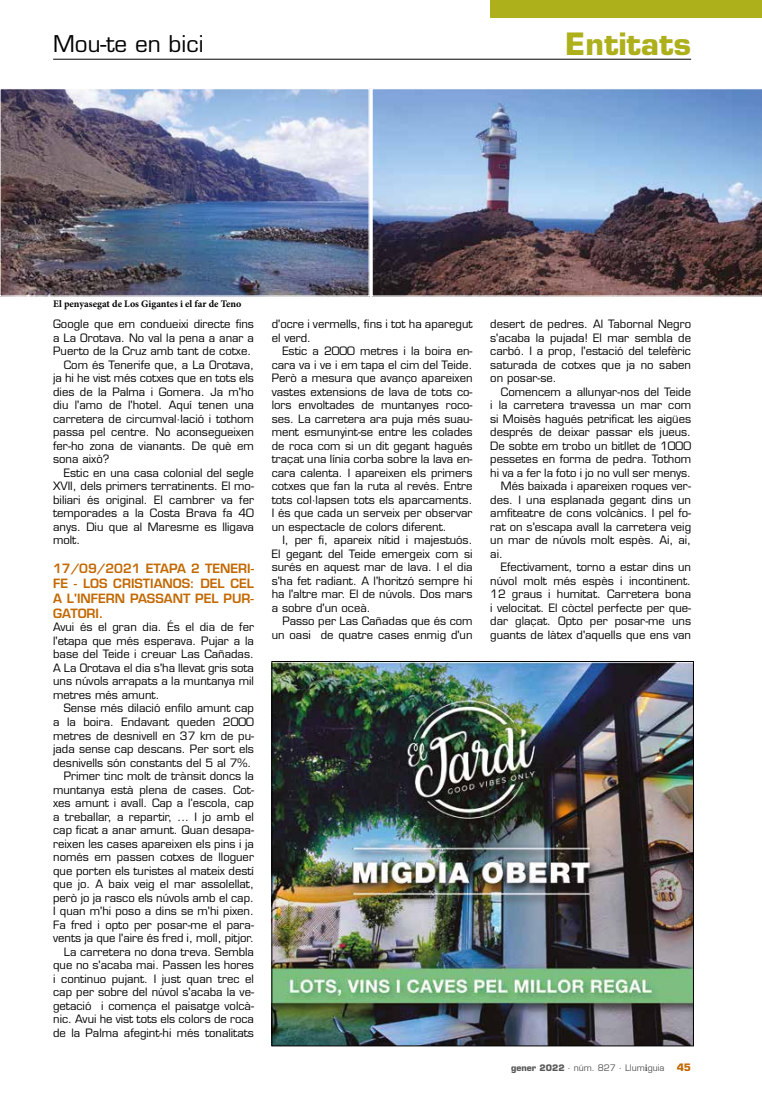
<style>
.page{position:relative;width:762px;height:1117px;background:#fff}
.page>*{position:absolute;margin:0;border:0;box-sizing:border-box;transform-origin:0 0}
.t1{font:700 30px "Eurostile LT Std";color:#adaf1b}
.t2{font:22.5px "Eurostile LT Std";color:#000}
.t3{font:600 12.5px/15px "Eurostile LT Std";color:#c36800;text-align:justify}
.t4{font:11.25px/13.5px "Eurostile LT Std";color:#000;text-align:justify}
.t5{font:700 10px "Minion Pro";color:#000}
.t6{font:8.75px "Eurostile LT Std";color:#575756}
.s1{font-weight:700}
.s2{font-family:"Minion Pro";font-weight:700;font-size:10px}
.s3{font-weight:700;font-size:10px;color:#c36800}
</style>
<div class="page">
<div style="left:490px;top:0;width:272px;height:18px;background:#adaf1b"></div>
<hr style="left:53px;top:59px;width:319px;height:1px;background:#000">
<hr style="left:372px;top:59px;width:319px;height:1px;background:#000">
<img style="left:274px;top:663px;width:417px;height:380px">
<img style="left:372px;top:89px;width:390px;height:207px">
<img style="left:2px;top:90px;width:366px;height:204px">
<div style="left:0;top:88px;width:370px;height:208px;border:1px solid #fff"></div>
<h2 class="t2" style="left:53px;top:31px;width:152px">Mou-te en bici</h2>
<h1 class="t1" style="left:565px;top:26px;width:127px">Entitats</h1>
<p class="t5" style="left:53px;top:297px;width:190px">El penyasegat de Los Gigantes i el far de Teno</p>
<p class="t4" style="left:53px;top:317px;width:202px">Google que em condueixi directe fins</p>
<p class="t4" style="left:53px;top:331px;width:202px">a La Orotava. No val la pena a anar a</p>
<p class="t4" style="left:53px;top:344px;width:200px">Puerto de la Cruz amb tant de cotxe.</p>
<p class="t4" style="left:64px;top:358px;width:192px">Com és Tenerife que, a La Orotava,</p>
<p class="t4" style="left:53px;top:371px;width:202px">ja hi he vist més cotxes que en tots els</p>
<p class="t4" style="left:53px;top:385px;width:202px">dies de la Palma i Gomera. Ja m'ho</p>
<p class="t4" style="left:53px;top:398px;width:202px">diu l'amo de l'hotel. Aquí tenen una</p>
<p class="t4" style="left:53px;top:412px;width:202px">carretera de circumval·lació i tothom</p>
<p class="t4" style="left:53px;top:425px;width:202px">passa pel centre. No aconsegueixen</p>
<p class="t4" style="left:53px;top:439px;width:202px">fer-ho zona de vianants. De què em</p>
<p class="t4" style="left:53px;top:452px;width:58px">sona això?</p>
<p class="t4" style="left:64px;top:466px;width:192px">Estic en una casa colonial del segle</p>
<p class="t4" style="left:53px;top:479px;width:202px">XVII, dels primers terratinents. El mo-</p>
<p class="t4" style="left:53px;top:493px;width:202px">biliari és original. El cambrer va fer</p>
<p class="t4" style="left:53px;top:506px;width:202px">temporades a la Costa Brava fa 40</p>
<p class="t4" style="left:53px;top:520px;width:202px">anys. Diu que al Maresme es lligava</p>
<p class="t4" style="left:53px;top:533px;width:29px">molt.</p>
<p class="t3" style="left:53px;top:560px;width:202px">17/09/2021 ETAPA 2 TENERI-FE - LOS CRISTIANOS: DEL CEL A L'INFERN PASSANT PEL PUR-GATORI.</p>
<p class="t4" style="left:53px;top:620px;width:202px">Avui és el gran dia. És el dia de fer l'etapa que més esperava. Pujar a la base del Teide i creuar Las Cañadas.<br>A La Orotava el dia s'ha llevat gris sota uns núvols arrapats a la muntanya mil metres més amunt.</p>
<p class="t4" style="left:53px;top:701px;width:202px;text-align:right">Sense més dilació enfilo amunt cap<br>a la boira. Endavant queden 2000 metres de desnivell en 37 km de pu&shy;jada sense cap descans. Per sort els desnivells són constants del 5 al 7%.<br>Primer tinc molt de trànsit doncs la muntanya està plena de cases. Cot&shy;xes amunt i avall. Cap a l’escola, cap a treballar, a repartir, ... I jo amb el cap ficat a anar amunt. Quan desapa&shy;reixen les cases apareixen els pins i ja només em passen cotxes de lloguer que porten els turistes al mateix destí que jo. A baix veig el mar assolellat, però jo ja rasco els núvols amb el cap.<br>I quan m'hi poso a dins se m'hi pixen.<br>Fa fred i opto per posar-me el para&shy;vents ja que l'aire és fred i, moll, pitjor.<br>La carretera no dona treva. Sembla que no s'acaba mai. Passen les hores i continuo pujant. I just quan trec el cap per sobre del núvol s'acaba la ve&shy;getació i comença el paisatge volcà&shy;nic. Avui he vist tots els colors de roca de la Palma afegint-hi més tonalitats</p>
<p class="t4" style="left:272px;top:317px;width:202px">d'ocre i vermells, fins i tot ha aparegut el verd.</p>
<p class="t4" style="left:272px;top:344px;width:202px;text-indent:11px">Estic a 2000 metres i la boira en&shy;cara va i ve i em tapa el cim del Teide.<br>Però a mesura que avanço apareixen vastes extensions de lava de tots co&shy;lors envoltades de muntanyes roco&shy;ses. La carretera ara puja més suau&shy;ment esmunyint-se entre les colades de roca com si un dit gegant hagués traçat una línia corba sobre la lava en&shy;cara calenta. I apareixen els primers cotxes que fan la ruta al revés. Entre tots col·lapsen tots els aparcaments.<br>I és que cada un serveix per observar un espectacle de colors diferent.</p>
<p class="t4" style="left:272px;top:533px;width:202px;text-indent:11px">I, per fi, apareix nítid i majestuós.<br>El gegant del Teide emergeix com si surés en aquest mar de lava. I el dia s'ha fet radiant. A l'horitzó sempre hi ha l'altre mar. El de núvols. Dos mars a sobre d'un oceà.</p>
<p class="t4" style="left:272px;top:614px;width:202px;text-align:right">Passo per Las Cañadas que és com un oasi de quatre cases enmig d'un</p>
<p class="t4" style="left:490px;top:317px;width:202px">desert de pedres. Al Tabornal Negro s'acaba la pujada! El mar sembla de carbó. I a prop, l'estació del telefèric saturada de cotxes que ja no saben on posar-se.</p>
<p class="t4" style="left:501px;top:385px;width:192px">Comencem a allunyar-nos del Teide</p>
<p class="t4" style="left:490px;top:398px;width:202px">i la carretera travessa un mar com</p>
<p class="t4" style="left:490px;top:412px;width:202px">si Moisès hagués petrificat les aigües</p>
<p class="t4" style="left:490px;top:425px;width:202px">després de deixar passar els jueus.</p>
<p class="t4" style="left:490px;top:439px;width:202px">De sobte em trobo un bitllet de 1000</p>
<p class="t4" style="left:490px;top:452px;width:202px">pessetes en forma de pedra. Tothom</p>
<p class="t4" style="left:490px;top:466px;width:202px">hi va a fer la foto i jo no vull ser menys.</p>
<p class="t4" style="left:501px;top:479px;width:192px">Més baixada i apareixen roques ver-</p>
<p class="t4" style="left:490px;top:493px;width:202px">des. I una esplanada gegant dins un</p>
<p class="t4" style="left:490px;top:506px;width:202px">amfiteatre de cons volcànics. I pel fo-</p>
<p class="t4" style="left:490px;top:520px;width:202px">rat on s'escapa avall la carretera veig</p>
<p class="t4" style="left:490px;top:533px;width:202px">un mar de núvols molt espès. Ai, ai,</p>
<p class="t4" style="left:490px;top:547px;width:14px">ai.</p>
<p class="t4" style="left:501px;top:560px;width:192px">Efectivament, torno a estar dins un</p>
<p class="t4" style="left:490px;top:574px;width:202px">núvol molt més espès i incontinent.</p>
<p class="t4" style="left:490px;top:587px;width:202px">12 graus i humitat. Carretera bona</p>
<p class="t4" style="left:490px;top:601px;width:202px">i velocitat. El còctel perfecte per que-</p>
<p class="t4" style="left:490px;top:614px;width:202px">dar glaçat. Opto per posar-me uns</p>
<p class="t4" style="left:490px;top:628px;width:202px">guants de làtex d'aquells que ens van</p>
<p class="t6" style="left:511px;top:1062px;width:182px"><span class="s1">gener 2022</span> · núm. 827 · Llum<span class="s2">i</span>guia <span class="s3">45</span></p>
</div>
